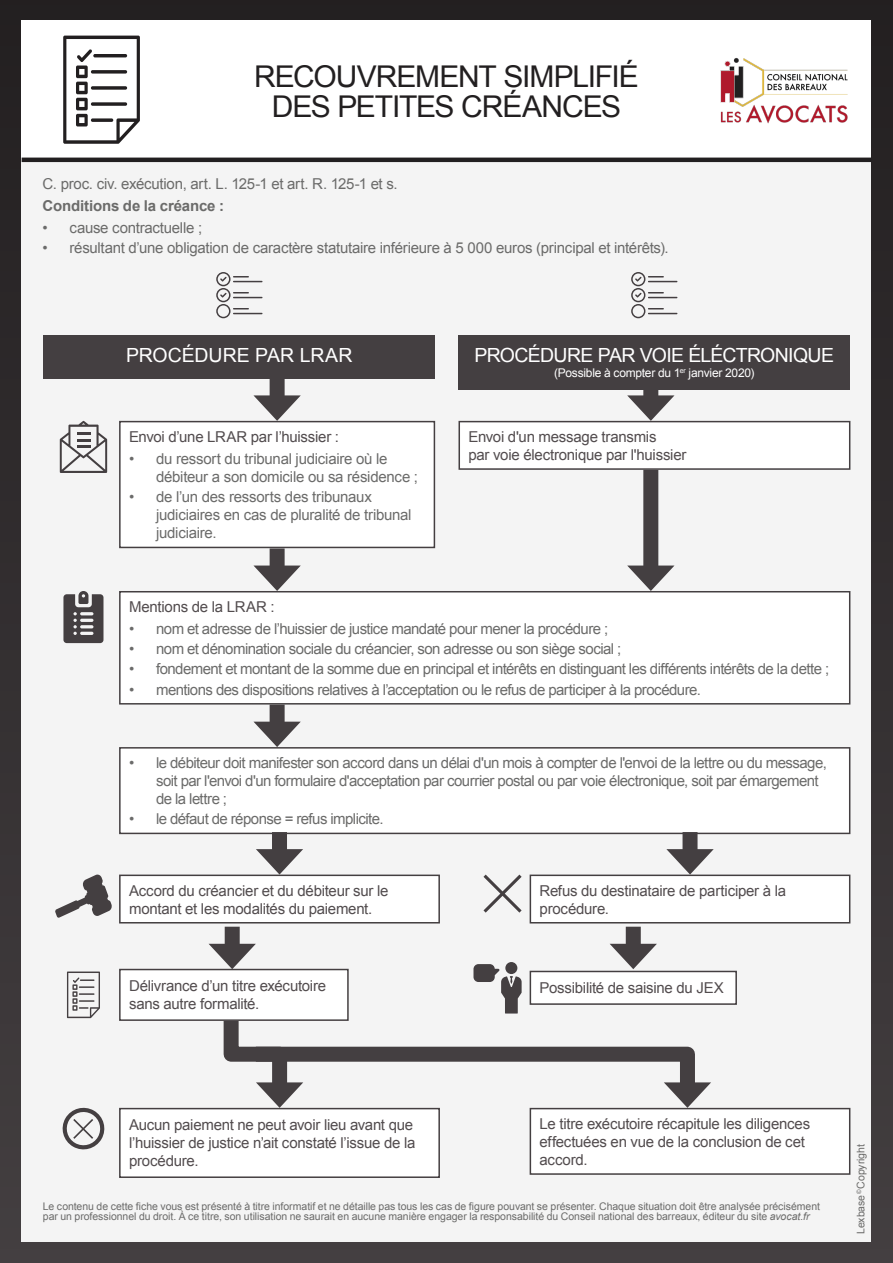
<style>
.page{position:relative;width:893px;height:1263px;background:#fff}
.page>*{position:absolute;margin:0;border:0;box-sizing:border-box;transform-origin:0 0}
.t1{font:30px/30px "Arial";letter-spacing:-.035em;color:#221f20;text-align:center}
.t2{font:19.5px "Arial";letter-spacing:-.03em;color:#fff}
.t3{font:19.5px "Arial";letter-spacing:-.005em;color:#fff}
.t4{font:15px/18px "Arial";letter-spacing:-.035em;color:#6b6b6a}
.t5{font:15px/18px "Arial";letter-spacing:-.02em;color:#524c4e}
.t6{font:15px/18px "Arial";letter-spacing:-.015em;color:#6b6b6a}
.t7{font:700 15px "Arial";letter-spacing:-.01em;color:#6b6b6a}
.t8{font:12px "Arial";letter-spacing:-.02em;color:#fff}
.t9{font:10.5px/10.5px "Arial";letter-spacing:-.005em;color:#6b6b6a}
.s1{font-style:italic}
</style>
<div class="page">
<div style="left:0;top:0;width:893px;height:1263px;background:linear-gradient(to bottom,#231f20,#443f41)"></div>
<svg style="left:22px;top:20px;width:849px;height:138px"></svg>
<div style="left:22px;top:160px;width:849px;height:1082px;background:#f4f4f4"></div>
<hr style="left:22px;top:158px;width:849px;height:4px;background:#221f20">
<img style="left:706px;top:43px;width:161px;height:96px">
<svg style="left:63px;top:36px;width:77px;height:108px"></svg>
<div style="left:44px;top:335px;width:391px;height:43px;background:#443f41"></div>
<div style="left:458px;top:335px;width:392px;height:54px;background:#443f41"></div>
<div style="left:120px;top:592px;width:730px;height:112px;background:#fff"></div>
<div style="left:119px;top:591px;width:731px;height:113px;border:2px solid #443f41"></div>
<div style="left:120px;top:748px;width:730px;height:85px;background:#fff"></div>
<div style="left:119px;top:747px;width:731px;height:87px;border:2px solid #443f41"></div>
<div style="left:120px;top:422px;width:314px;height:125px;background:#fff"></div>
<div style="left:119px;top:421px;width:316px;height:127px;border:2px solid #443f41"></div>
<div style="left:459px;top:422px;width:391px;height:47px;background:#fff"></div>
<div style="left:458px;top:421px;width:392px;height:49px;border:2px solid #443f41"></div>
<div style="left:530px;top:875px;width:320px;height:48px;background:#fff"></div>
<div style="left:530px;top:874px;width:320px;height:49px;border:2px solid #443f41"></div>
<div style="left:530px;top:971px;width:206px;height:33px;background:#fff"></div>
<div style="left:530px;top:971px;width:207px;height:34px;border:2px solid #443f41"></div>
<div style="left:530px;top:1108px;width:320px;height:66px;background:#fff"></div>
<div style="left:530px;top:1108px;width:320px;height:67px;border:2px solid #443f41"></div>
<div style="left:120px;top:875px;width:319px;height:48px;background:#fff"></div>
<div style="left:119px;top:874px;width:321px;height:49px;border:2px solid #443f41"></div>
<div style="left:120px;top:969px;width:228px;height:51px;background:#fff"></div>
<div style="left:119px;top:969px;width:230px;height:52px;border:2px solid #443f41"></div>
<div style="left:120px;top:1108px;width:319px;height:69px;background:#fff"></div>
<div style="left:119px;top:1108px;width:321px;height:70px;border:2px solid #443f41"></div>
<div style="left:270px;top:378px;width:15px;height:27px;background:#443f41"></div>
<svg style="left:253px;top:395px;width:48px;height:26px"></svg>
<div style="left:643px;top:378px;width:15px;height:27px;background:#443f41"></div>
<svg style="left:627px;top:395px;width:47px;height:26px"></svg>
<div style="left:270px;top:548px;width:15px;height:27px;background:#443f41"></div>
<svg style="left:253px;top:565px;width:48px;height:26px"></svg>
<div style="left:270px;top:704px;width:15px;height:27px;background:#443f41"></div>
<svg style="left:254px;top:722px;width:47px;height:25px"></svg>
<div style="left:643px;top:470px;width:15px;height:105px;background:#443f41"></div>
<svg style="left:627px;top:565px;width:47px;height:26px"></svg>
<div style="left:272px;top:832px;width:15px;height:27px;background:#443f41"></div>
<svg style="left:256px;top:849px;width:47px;height:25px"></svg>
<div style="left:682px;top:832px;width:15px;height:27px;background:#443f41"></div>
<svg style="left:666px;top:849px;width:48px;height:25px"></svg>
<div style="left:626px;top:927px;width:15px;height:27px;background:#443f41"></div>
<div style="left:225px;top:927px;width:15px;height:27px;background:#443f41"></div>
<svg style="left:62px;top:1107px;width:43px;height:43px"></svg>
<svg style="left:55px;top:874px;width:57px;height:44px"></svg>
<svg style="left:483px;top:874px;width:39px;height:39px"></svg>
<svg style="left:63px;top:591px;width:40px;height:52px"></svg>
<svg style="left:60px;top:421px;width:47px;height:52px"></svg>
<svg style="left:67px;top:971px;width:33px;height:47px"></svg>
<svg style="left:209px;top:944px;width:502px;height:164px"></svg>
<svg style="left:631px;top:272px;width:46px;height:46px"></svg>
<svg style="left:216px;top:272px;width:46px;height:46px"></svg>
<h1 class="t1" style="left:254px;top:62px;width:386px">RECOUVREMENT SIMPLIFIÉ<br>DES PETITES CRÉANCES</h1>
<p class="t6" style="left:43px;top:175px;width:357px">C. proc. civ. exécution, art. L. 125-1 et art. R. 125-1 et s.</p>
<p class="t7" style="left:43px;top:196px;width:183px">Conditions de la créance :</p>
<p class="t6" style="left:43px;top:219px;width:161px">• cause contractuelle ;</p>
<p class="t4" style="left:43px;top:239px;width:628px">• résultant d’une obligation de caractère statutaire inférieure à 5 000 euros (principal et intérêts).</p>
<h2 class="t3" style="left:126px;top:342px;width:228px">PROCÉDURE PAR LRAR</h2>
<h2 class="t2" style="left:474px;top:342px;width:361px">PROCÉDURE PAR VOIE ÉLÉCTRONIQUE</h2>
<p class="t8" style="left:554px;top:365px;width:202px">(Possible à compter du 1<sup>er</sup> janvier 2020)</p>
<p class="t5" style="left:129px;top:428px;width:211px">Envoi d’une LRAR par l’huissier :</p>
<p class="t6" style="left:156px;top:450px;width:264px;text-indent:-27px">• du ressort du tribunal judiciaire où le débiteur a son domicile ou sa résidence ;</p>
<p class="t4" style="left:156px;top:488px;width:257px;text-indent:-27px">• de l’un des ressorts des tribunaux judiciaires en cas de pluralité de tribunal judiciaire.</p>
<p class="t5" style="left:468px;top:428px;width:219px">Envoi d'un message transmis<br>par voie électronique par l'huissier</p>
<p class="t5" style="left:129px;top:598px;width:147px">Mentions de la LRAR :</p>
<p class="t4" style="left:129px;top:620px;width:481px">• nom et adresse de l’huissier de justice mandaté pour mener la procédure ;</p>
<p class="t4" style="left:129px;top:640px;width:494px">• nom et dénomination sociale du créancier, son adresse ou son siège social ;</p>
<p class="t4" style="left:129px;top:660px;width:702px">• fondement et montant de la somme due en principal et intérêts en distinguant les différents intérêts de la dette ;</p>
<p class="t4" style="left:129px;top:680px;width:573px">• mentions des dispositions relatives à l’acceptation ou le refus de participer à la procédure.</p>
<p class="t4" style="left:156px;top:754px;width:672px;text-indent:-27px">• le débiteur doit manifester son accord dans un délai d'un mois à compter de l'envoi de la lettre ou du message, soit par l'envoi d'un formulaire d'acceptation par courrier postal ou par voie électronique, soit par émargement de la lettre ;</p>
<p class="t4" style="left:129px;top:810px;width:256px">• le défaut de réponse = refus implicite.</p>
<p class="t5" style="left:129px;top:881px;width:261px">Accord du créancier et du débiteur sur le montant et les modalités du paiement.</p>
<p class="t5" style="left:129px;top:977px;width:198px">Délivrance d’un titre exécutoire sans autre formalité.</p>
<p class="t5" style="left:540px;top:881px;width:248px">Refus du destinataire de participer à la procédure.</p>
<p class="t5" style="left:540px;top:979px;width:186px">Possibilité de saisine du JEX</p>
<p class="t5" style="left:129px;top:1116px;width:288px">Aucun paiement ne peut avoir lieu avant que l’huissier de justice n’ait constaté l’issue de la procédure.</p>
<p class="t5" style="left:540px;top:1115px;width:272px">Le titre exécutoire récapitule les diligences effectuées en vue de la conclusion de cet accord.</p>
<p class="t9" style="left:43px;top:1201px;width:779px">Le contenu de cette fiche vous est présenté à titre informatif et ne détaille pas tous les cas de figure pouvant se présenter. Chaque situation doit être analysée précisément par un professionnel du droit. À ce titre, son utilisation ne saurait en aucune manière engager la responsabilité du Conseil national des barreaux, éditeur du site <span class="s1">avocat.fr</span></p>
<p class="t9" style="left:856px;top:1234px;width:91px;rotate:-90deg">Lexbase <sup>©</sup>Copyright</p>
</div>
